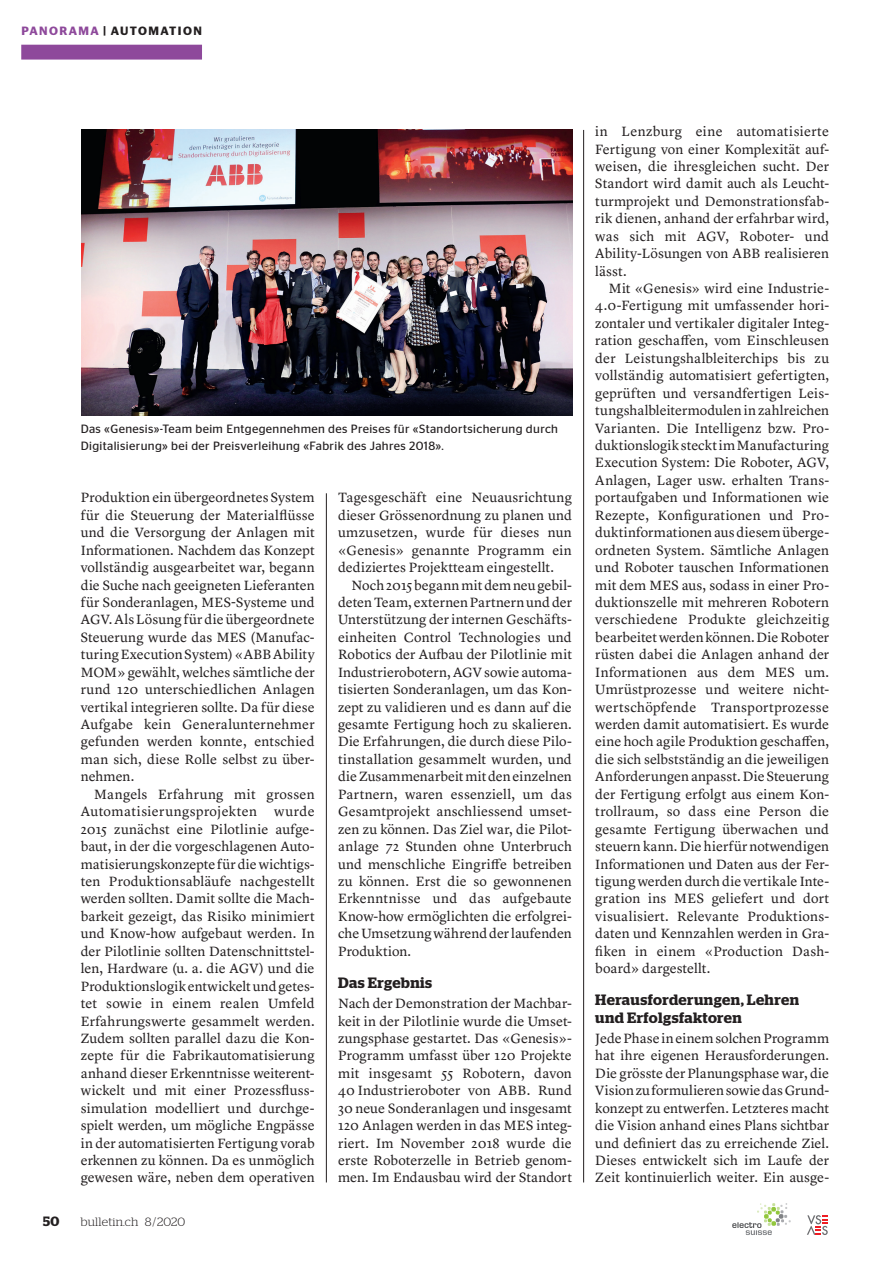
<style>
.page{position:relative;width:893px;height:1263px;background:#fff}
.page>*{position:absolute;margin:0;border:0;box-sizing:border-box;transform-origin:0 0}
.t1{font:600 15px/17.4px "Stag";letter-spacing:.03em;color:#231f20}
.t2{font:13.95px/17.4px "Lyon Text";letter-spacing:.005em;color:#231f20;text-align:justify}
.t3{font:600 13.5px "Stag";color:#231f20}
.t4{font:12px/17.4px "Stag Sans";letter-spacing:.03em;color:#231f20}
.t5{font:600 12px "Stag Sans";letter-spacing:.12em;color:#231f20}
.t6{font:300 12px "Stag";letter-spacing:.02em;color:#231f20}
.s1{color:#8e499b}
</style>
<div class="page">
<svg style="left:807px;top:1215px;width:21px;height:20px"></svg>
<svg style="left:732px;top:1203px;width:59px;height:32px"></svg>
<div style="left:21px;top:45px;width:181px;height:15px;background:#8e499b"></div>
<hr style="left:326px;top:493px;width:1px;height:689px;background:#231f20">
<hr style="left:583px;top:130px;width:1px;height:1052px;background:#231f20">
<img style="left:81px;top:130px;width:491px;height:285px">
<p class="t5" style="left:21px;top:24px;width:182px"><span class="s1">PANORAMA</span> | AUTOMATION</p>
<p class="t4" style="left:81px;top:420px;width:479px">Das «Genesis»-Team beim Entgegennehmen des Preises für «Standortsicherung durch<br>Digitalisierung» bei der Preisverleihung «Fabrik des Jahres 2018».</p>
<p class="t2" style="left:81px;top:488px;width:235px">Produktion ein übergeordnetes System für die Steuerung der Materialflüsse und die Versorgung der Anlagen mit Informationen. Nachdem das Konzept vollständig ausgearbeitet war, begann die Suche nach geeigneten Lieferanten für Sonderanlagen, MES-Systeme und AGV. Als Lösung für die übergeordnete Steuerung wurde das MES (Manufac&shy;turing Execution System) «ABB Ability MOM» gewählt, welches sämtliche der rund 120 unterschiedlichen Anlagen vertikal integrieren sollte. Da für diese Aufgabe kein Generalunternehmer gefunden werden konnte, entschied man sich, diese Rolle selbst zu über&shy;nehmen.</p>
<p class="t2" style="left:81px;top:784px;width:235px;text-indent:14px">Mangels Erfahrung mit grossen Automatisierungsprojekten wurde 2015 zunächst eine Pilotlinie aufge&shy;baut, in der die vorgeschlagenen Auto&shy;matisierungskonzepte für die wichtigs&shy;ten Produktionsabläufe nachgestellt werden sollten. Damit sollte die Mach&shy;barkeit gezeigt, das Risiko minimiert und Know-how aufgebaut werden. In der Pilotlinie sollten Datenschnittstel&shy;len, Hardware (u. a. die AGV) und die Produktionslogik entwickelt und getes&shy;tet sowie in einem realen Umfeld Erfahrungswerte gesammelt werden.<br>Zudem sollten parallel dazu die Kon&shy;zepte für die Fabrikautomatisierung anhand dieser Erkenntnisse weiterent&shy;wickelt und mit einer Prozessfluss&shy;simulation modelliert und durchge&shy;spielt werden, um mögliche Engpässe in der automatisierten Fertigung vorab erkennen zu können. Da es unmöglich gewesen wäre, neben dem operativen</p>
<p class="t3" style="left:43px;top:1213px;width:18px">50</p>
<p class="t6" style="left:81px;top:1215px;width:106px">bulletin.ch 8/2020</p>
<p class="t2" style="left:338px;top:488px;width:235px">Tagesgeschäft eine Neuausrichtung dieser Grössenordnung zu planen und umzusetzen, wurde für dieses nun «Genesis» genannte Programm ein dediziertes Projektteam eingestellt.</p>
<p class="t2" style="left:338px;top:575px;width:235px;text-indent:13px">Noch 2015 begann mit dem neu gebil&shy;deten Team, externen Partnern und der Unterstützung der internen Geschäfts&shy;einheiten Control Technologies und Robotics der Aufbau der Pilotlinie mit Industrierobotern, AGV sowie automa&shy;tisierten Sonderanlagen, um das Kon&shy;zept zu validieren und es dann auf die gesamte Fertigung hoch zu skalieren.<br>Die Erfahrungen, die durch diese Pilo&shy;tinstallation gesammelt wurden, und die Zusammenarbeit mit den einzelnen Partnern, waren essenziell, um das Gesamtprojekt anschliessend umset&shy;zen zu können. Das Ziel war, die Pilot&shy;anlage 72 Stunden ohne Unterbruch und menschliche Eingriffe betreiben zu können. Erst die so gewonnenen Erkenntnisse und das aufgebaute Know-how ermöglichten die erfolgrei&shy;che Umsetzung während der laufenden Produktion.</p>
<p class="t1" style="left:338px;top:973px;width:96px">Das Ergebnis</p>
<p class="t2" style="left:338px;top:993px;width:235px">Nach der Demonstration der Machbar&shy;keit in der Pilotlinie wurde die Umset&shy;zungsphase gestartet. Das «Genesis»- Programm umfasst über 120 Projekte mit insgesamt 55 Robotern, davon 40 Industrieroboter von ABB. Rund 30 neue Sonderanlagen und insgesamt 120 Anlagen werden in das MES integ&shy;riert. Im November 2018 wurde die erste Roboterzelle in Betrieb genom&shy;men. Im Endausbau wird der Standort</p>
<p class="t2" style="left:595px;top:122px;width:235px">in Lenzburg eine automatisierte Fertigung von einer Komplexität auf&shy;weisen, die ihresgleichen sucht. Der Standort wird damit auch als Leucht&shy;turmprojekt und Demonstrationsfab&shy;rik dienen, anhand der erfahrbar wird, was sich mit AGV, Roboter- und Ability-Lösungen von ABB realisieren lässt.</p>
<p class="t2" style="left:595px;top:279px;width:235px;text-indent:14px">Mit «Genesis» wird eine Industrie-4.0-Fertigung mit umfassender hori&shy;zontaler und vertikaler digitaler Integ&shy;ration geschaffen, vom Einschleusen der Leistungshalbleiterchips bis zu vollständig automatisiert gefertigten, geprüften und versandfertigen Leis&shy;tungshalbleitermodulen in zahlreichen Varianten. Die Intelligenz bzw. Pro&shy;duktionslogik steckt im Manufacturing Execution System: Die Roboter, AGV, Anlagen, Lager usw. erhalten Trans&shy;portaufgaben und Informationen wie Rezepte, Konfigurationen und Pro&shy;duktinformationen aus diesem überge&shy;ordneten System. Sämtliche Anlagen und Roboter tauschen Informationen mit dem MES aus, sodass in einer Pro&shy;duktionszelle mit mehreren Robotern verschiedene Produkte gleichzeitig bearbeitet werden können. Die Roboter rüsten dabei die Anlagen anhand der Informationen aus dem MES um.<br>Umrüstprozesse und weitere nicht&shy;wertschöpfende Transportprozesse werden damit automatisiert. Es wurde eine hoch agile Produktion geschaffen, die sich selbstständig an die jeweiligen Anforderungen anpasst. Die Steuerung der Fertigung erfolgt aus einem Kon&shy;trollraum, so dass eine Person die gesamte Fertigung überwachen und steuern kann. Die hierfür notwendigen Informationen und Daten aus der Fer&shy;tigung werden durch die vertikale Inte&shy;gration ins MES geliefert und dort visualisiert. Relevante Produktions&shy;daten und Kennzahlen werden in Gra&shy;fiken in einem «Production Dash&shy;board» dargestellt.</p>
<p class="t1" style="left:595px;top:991px;width:205px">Herausforderungen, Lehren und Erfolgsfaktoren</p>
<p class="t2" style="left:595px;top:1028px;width:235px">Jede Phase in einem solchen Programm hat ihre eigenen Herausforderungen.<br>Die grösste der Planungsphase war, die Vision zu formulieren sowie das Grund&shy;konzept zu entwerfen. Letzteres macht die Vision anhand eines Plans sichtbar und definiert das zu erreichende Ziel.<br>Dieses entwickelt sich im Laufe der Zeit kontinuierlich weiter. Ein ausge-</p>
</div>
